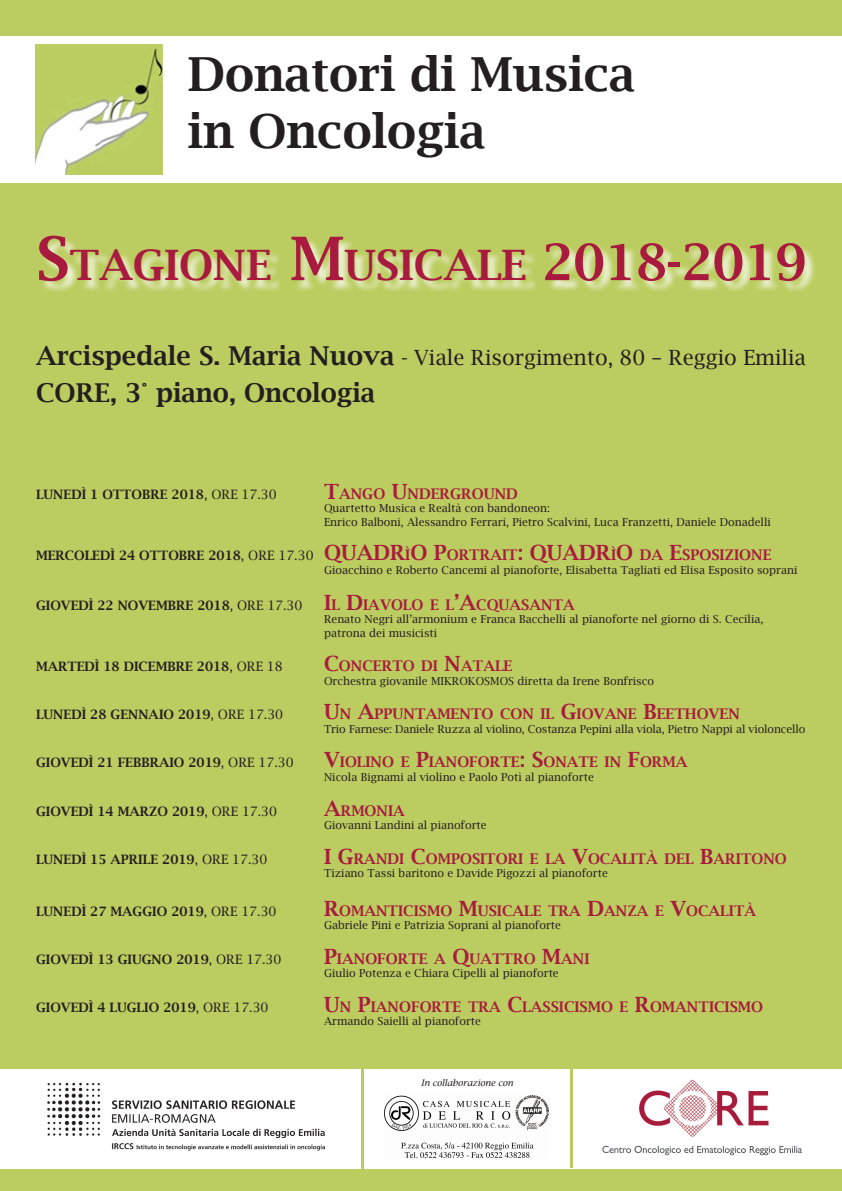
<style>
.page{position:relative;width:842px;height:1191px;background:#bbcd60}
.page>*{position:absolute;margin:0;border:0;box-sizing:border-box;transform-origin:0 0}
.t1{font:600 47px/56.4px "Lucida Bright";color:#231f20}
.t2{font:600 42px "Lucida Bright";color:#a81b3e}
.t3{font:600 26px "Lucida Bright";color:#231f20}
.t4{font:21px "Lucida Bright";color:#231f20}
.t5{font:600 14.7px "Lucida Bright";color:#a81b3e}
.t6{font:600 13px "Lucida Bright";color:#231f20}
.t7{font:11px/13.2px "Lucida Bright";color:#231f20}
.t8{font:italic 9px "Lucida Bright";color:#231f20}
.s1{font-size:60px}
.s2{font-size:50px}
.s3{font-weight:600;font-size:26px}
.s4{font-weight:400}
.s5{font-size:21px}
.s6{font-size:21px;color:#a81b3e}
.s7{font-size:14.7px;color:#a81b3e}
</style>
<div class="page">
<div style="left:0;top:36px;width:842px;height:146px;background:#fff"></div>
<img style="left:36px;top:45px;width:127px;height:129px">
<div style="left:0;top:1069px;width:842px;height:100px;background:#fff"></div>
<div style="left:41px;top:237px;width:776px;height:56px;background:#fff;opacity:.75"></div>
<img style="left:602px;top:1079px;width:200px;height:77px">
<img style="left:47px;top:1082px;width:278px;height:69px">
<img style="left:385px;top:1096px;width:164px;height:61px">
<hr style="left:361px;top:1069px;width:3px;height:100px;background:#bbcd60">
<hr style="left:570px;top:1068px;width:3px;height:100px;background:#bbcd60">
<h1 class="t1" style="left:188px;top:46px;width:449px">Donatori di Musica in Oncologia</h1>
<h2 class="t2" style="left:36px;top:241px;width:772px"><span class="s1">S</span>TAGIONE <span class="s1">M</span>USICALE <span class="s2">2018-2019</span></h2>
<h3 class="t4" style="left:36px;top:346px;width:771px"><span class="s3">Arcispedale S. Maria Nuova</span> - Viale Risorgimento, 80 – Reggio Emilia</h3>
<h3 class="t3" style="left:36px;top:378px;width:341px">CORE, 3° piano, Oncologia</h3>
<p class="t6" style="left:36px;top:487px;width:242px">LUNEDÌ 1 OTTOBRE 2018<span class="s4">, ORE 17.30</span></p>
<h3 class="t5" style="left:324px;top:485px;width:195px"><span class="s5">T</span>ANGO <span class="s5">U</span>NDERGROUND</h3>
<p class="t7" style="left:324px;top:502px;width:448px">Quartetto Musica e Realtà con bandoneon:<br>Enrico Balboni, Alessandro Ferrari, Pietro Scalvini, Luca Franzetti, Daniele Donadelli</p>
<p class="t6" style="left:36px;top:548px;width:323px">MERCOLEDÌ 24 OTTOBRE 2018<span class="s4">, ORE 17.30</span> <span class="s6">QUADR</span></p>
<h3 class="t5" style="left:405px;top:547px;width:159px">Ì<span class="s5">O P</span>ORTRAIT<span class="s5">: QUADR</span></h3>
<h3 class="t5" style="left:611px;top:547px;width:162px">Ì<span class="s5">O</span> DA <span class="s5">E</span>SPOSIZIONE</h3>
<p class="t7" style="left:324px;top:563px;width:475px">Gioacchino e Roberto Cancemi al pianoforte, Elisabetta Tagliati ed Elisa Esposito soprani</p>
<p class="t6" style="left:36px;top:598px;width:540px">GIOVEDÌ 22 NOVEMBRE 2018<span class="s4">, ORE 17.30</span> <span class="s6">I</span><span class="s7">L</span> <span class="s6">D</span><span class="s7">IAVOLO E L</span><span class="s6">’A</span><span class="s7">CQUASANTA</span></p>
<p class="t7" style="left:324px;top:613px;width:441px">Renato Negri all’armonium e Franca Bacchelli al pianoforte nel giorno di S. Cecilia, patrona dei musicisti</p>
<p class="t6" style="left:36px;top:659px;width:248px">MARTEDÌ 18 DICEMBRE 2018<span class="s4">, ORE 18</span></p>
<h3 class="t5" style="left:324px;top:658px;width:190px"><span class="s5">C</span>ONCERTO DI <span class="s5">N</span>ATALE</h3>
<p class="t7" style="left:324px;top:674px;width:331px">Orchestra giovanile MIKROKOSMOS diretta da Irene Bonfrisco</p>
<p class="t6" style="left:36px;top:707px;width:249px">LUNEDÌ 28 GENNAIO 2019<span class="s4">, ORE 17.30</span></p>
<h3 class="t5" style="left:324px;top:706px;width:417px"><span class="s5">U</span>N <span class="s5">A</span>PPUNTAMENTO CON IL <span class="s5">G</span>IOVANE <span class="s5">B</span>EETHOVEN</h3>
<p class="t7" style="left:324px;top:722px;width:483px">Trio Farnese: Daniele Ruzza al violino, Costanza Pepini alla viola, Pietro Nappi al violoncello</p>
<p class="t6" style="left:36px;top:755px;width:259px">GIOVEDÌ 21 FEBBRAIO 2019<span class="s4">, ORE 17.30</span></p>
<h3 class="t5" style="left:324px;top:754px;width:365px"><span class="s5">V</span>IOLINO E <span class="s5">P</span>IANOFORTE<span class="s5">: S</span>ONATE IN <span class="s5">F</span>ORMA</h3>
<p class="t7" style="left:324px;top:770px;width:271px">Nicola Bignami al violino e Paolo Potì al pianoforte</p>
<p class="t6" style="left:36px;top:803px;width:243px">GIOVEDÌ 14 MARZO 2019<span class="s4">, ORE 17.30</span></p>
<h3 class="t5" style="left:324px;top:802px;width:82px"><span class="s5">A</span>RMONIA</h3>
<p class="t7" style="left:324px;top:818px;width:164px">Giovanni Landini al pianoforte</p>
<p class="t6" style="left:36px;top:851px;width:233px">LUNEDÌ 15 APRILE 2019<span class="s4">, ORE 17.30</span></p>
<h3 class="t5" style="left:324px;top:850px;width:464px"><span class="s5">I G</span>RANDI <span class="s5">C</span>OMPOSITORI E LA <span class="s5">V</span>OCALITÀ DEL <span class="s5">B</span>ARITONO</h3>
<p class="t7" style="left:324px;top:866px;width:285px">Tiziano Tassi baritono e Davide Pigozzi al pianoforte</p>
<p class="t6" style="left:36px;top:904px;width:242px">LUNEDÌ 27 MAGGIO 2019<span class="s4">, ORE 17.30</span></p>
<h3 class="t5" style="left:324px;top:902px;width:434px"><span class="s5">R</span>OMANTICISMO <span class="s5">M</span>USICALE TRA <span class="s5">D</span>ANZA E <span class="s5">V</span>OCALITÀ</h3>
<p class="t7" style="left:324px;top:918px;width:238px">Gabriele Pini e Patrizia Soprani al pianoforte</p>
<p class="t6" style="left:36px;top:952px;width:247px">GIOVEDÌ 13 GIUGNO 2019<span class="s4">, ORE 17.30</span></p>
<h3 class="t5" style="left:324px;top:950px;width:267px"><span class="s5">P</span>IANOFORTE A <span class="s5">Q</span>UATTRO <span class="s5">M</span>ANI</h3>
<p class="t7" style="left:324px;top:966px;width:236px">Giulio Potenza e Chiara Cipelli al pianoforte</p>
<p class="t6" style="left:36px;top:1000px;width:234px">GIOVEDÌ 4 LUGLIO 2019<span class="s4">, ORE 17.30</span></p>
<h3 class="t5" style="left:324px;top:998px;width:441px"><span class="s5">U</span>N <span class="s5">P</span>IANOFORTE TRA <span class="s5">C</span>LASSICISMO E <span class="s5">R</span>OMANTICISMO</h3>
<p class="t7" style="left:324px;top:1014px;width:158px">Armando Saielli al pianoforte</p>
<p class="t8" style="left:421px;top:1078px;width:94px">In collaborazione con</p>
</div>
